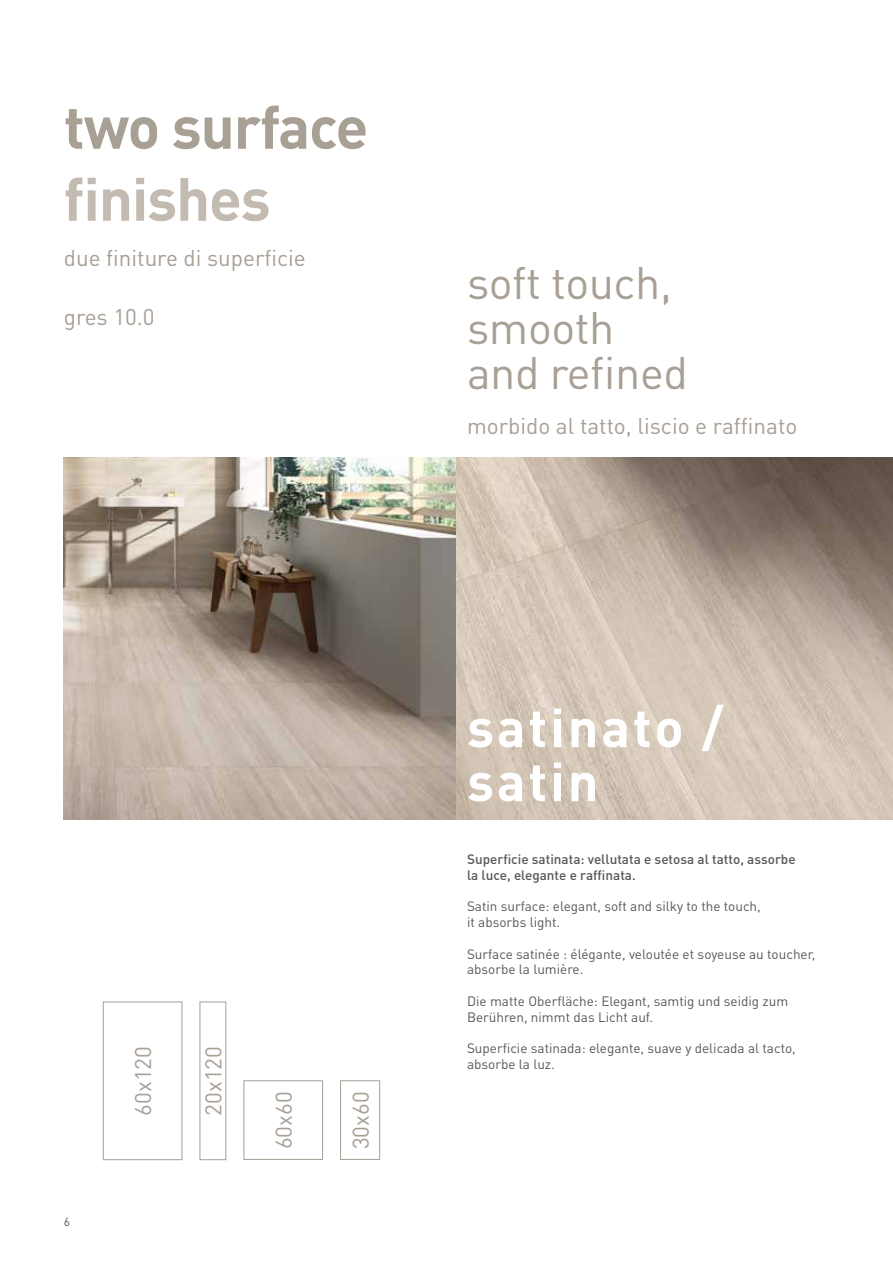
<style>
.page{position:relative;width:893px;height:1263px;background:#fff}
.page>*{position:absolute;margin:0;border:0;box-sizing:border-box;transform-origin:0 0}
.t1{font:700 60px "DIN Pro";letter-spacing:-.02em;color:#a89f95}
.t2{font:700 60px "DIN Pro";letter-spacing:-.02em;color:#c3bbb1}
.t3{font:700 54px/54px "DIN Pro";letter-spacing:.05em;color:#fff}
.t4{font:45px/45px "DIN Pro";letter-spacing:-.01em;color:#a89f95}
.t5{font:22.5px "DIN Pro";color:#a89f95}
.t6{font:13.5px/15.8px "DIN Pro";color:#575756}
.t7{font:500 13.5px/15.8px "DIN Pro";color:#575756}
.t8{font:12px "DIN Pro";color:#575756}
</style>
<div class="page">
<div style="left:103px;top:1001px;width:79px;height:159px;border:1px solid #a89f95"></div>
<div style="left:200px;top:1001px;width:26px;height:159px;border:1px solid #a89f95"></div>
<div style="left:243px;top:1080px;width:80px;height:80px;border:1px solid #a89f95"></div>
<div style="left:340px;top:1080px;width:40px;height:80px;border:1px solid #a89f95"></div>
<img style="left:64px;top:457px;width:829px;height:362px">
<h1 class="t1" style="left:64px;top:87px;width:306px">two surface</h1>
<h1 class="t2" style="left:64px;top:159px;width:208px">finishes</h1>
<h3 class="t5" style="left:64px;top:243px;width:244px">due finiture di superficie</h3>
<h3 class="t5" style="left:64px;top:302px;width:92px">gres 10.0</h3>
<h3 class="t4" style="left:467px;top:260px;width:222px">soft touch, smooth and refined</h3>
<h3 class="t5" style="left:467px;top:412px;width:332px">morbido al tatto, liscio e raffinato</h3>
<p class="t8" style="left:64px;top:1214px;width:8px">6</p>
<h3 class="t5" style="left:129px;top:1115px;width:71px;rotate:-90deg">60x120</h3>
<h3 class="t5" style="left:199px;top:1115px;width:71px;rotate:-90deg">20x120</h3>
<h3 class="t5" style="left:269px;top:1149px;width:59px;rotate:-90deg">60x60</h3>
<h3 class="t5" style="left:346px;top:1149px;width:59px;rotate:-90deg">30x60</h3>
<h2 class="t3" style="left:467px;top:699px;width:258px">satinato / satin</h2>
<p class="t7" style="left:467px;top:851px;width:330px">Superficie satinata: vellutata e setosa al tatto, assorbe la luce, elegante e raffinata.</p>
<p class="t6" style="left:467px;top:898px;width:295px">Satin surface: elegant, soft and silky to the touch, it absorbs light.</p>
<p class="t6" style="left:467px;top:945px;width:350px">Surface satinée : élégante, veloutée et soyeuse au toucher, absorbe la lumière.</p>
<p class="t6" style="left:467px;top:993px;width:323px">Die matte Oberfläche: Elegant, samtig und seidig zum<br>Berühren, nimmt das Licht auf.</p>
<p class="t6" style="left:467px;top:1040px;width:330px">Superficie satinada: elegante, suave y delicada al tacto, absorbe la luz.</p>
</div>
